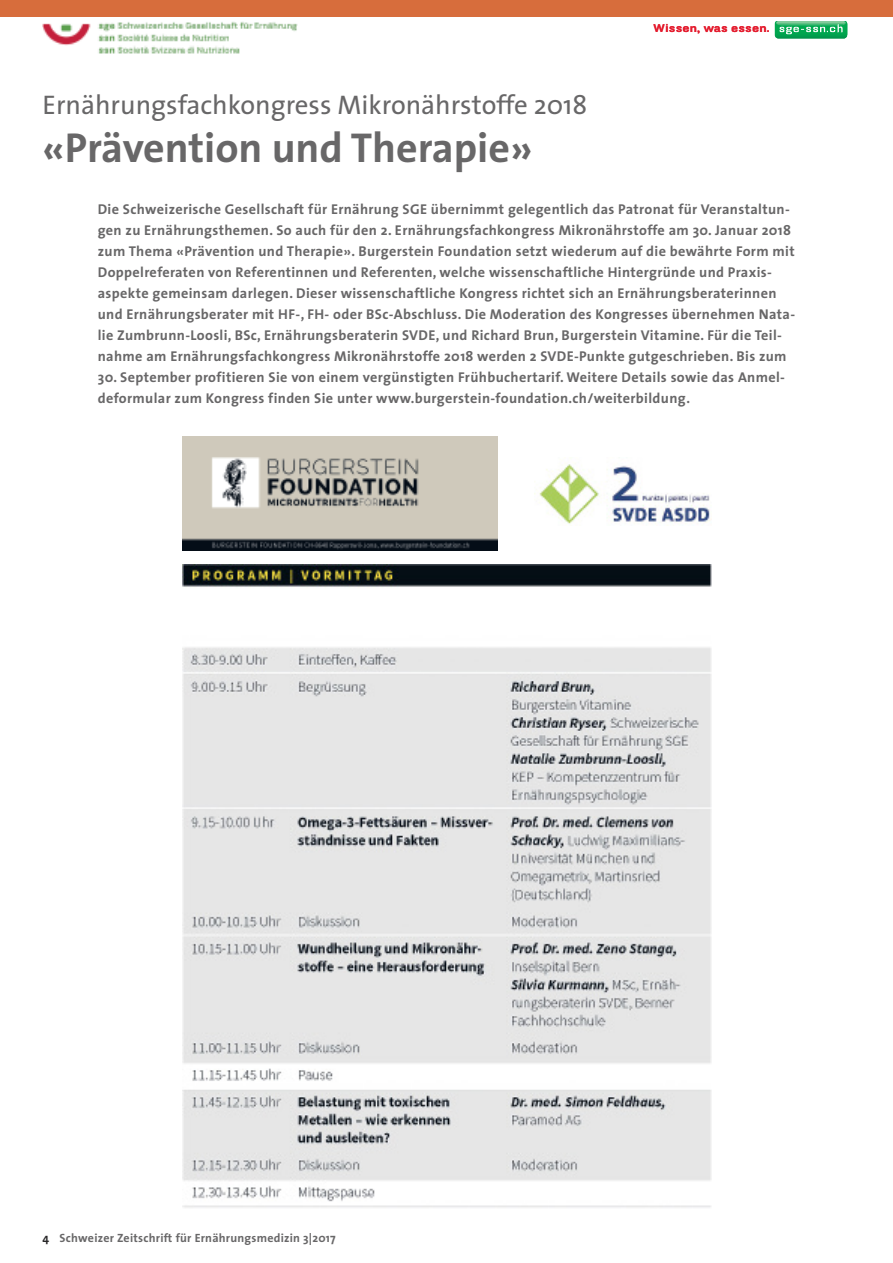
<style>
.page{position:relative;width:893px;height:1263px;background:#fff}
.page>*{position:absolute;margin:0;border:0;box-sizing:border-box;transform-origin:0 0}
.t1{font:700 42px "The Sans";color:#686768}
.t2{font:27px "The Sans";color:#686768}
.t3{font:700 14.25px/21px "The Sans";letter-spacing:.025em;color:#686768}
.t4{font:700 12px "The Sans";letter-spacing:.02em;color:#686768}
.t5{font:900 10.8px "Hydra Text";letter-spacing:.01em;color:#e41d2f}
.s1{color:#fff}
.s2{color:#272627}
</style>
<div class="page">
<div style="left:0;top:0;width:893px;height:17px;background:#d76d3c"></div>
<img style="left:43px;top:22px;width:255px;height:32px">
<svg style="left:775px;top:21px;width:1px;height:17px"></svg>
<img style="left:776px;top:21px;width:71px;height:17px">
<img style="left:182px;top:565px;width:529px;height:643px">
<img style="left:183px;top:437px;width:314px;height:113px">
<img style="left:539px;top:464px;width:172px;height:62px">
<p class="t5" style="left:653px;top:24px;width:192px">Wissen, was essen. <span class="s1">sge-ssn.ch</span></p>
<h2 class="t2" style="left:43px;top:94px;width:546px">Ernährungsfachkongress Mikronährstoffe 2018</h2>
<h1 class="t1" style="left:43px;top:131px;width:491px">«Prävention und Therapie»</h1>
<p class="t3" style="left:98px;top:200px;width:699px">Die Schweizerische Gesellschaft für Ernährung SGE übernimmt gelegentlich das Patronat für Veranstaltun&shy;gen zu Ernährungsthemen. So auch für den 2. Ernährungsfachkongress Mikronährstoffe am 30. Januar 2018 zum Thema «Prävention und Therapie». Burgerstein Foundation setzt wiederum auf die bewährte Form mit Doppelreferaten von Referentinnen und Referenten, welche wissenschaftliche Hintergründe und Praxis&shy;aspekte gemeinsam darlegen. Dieser wissenschaftliche Kongress richtet sich an Ernährungsberaterinnen und Ernährungsberater mit HF-, FH- oder BSc-Abschluss. Die Moderation des Kongresses übernehmen Nata&shy;lie Zumbrunn-Loosli, BSc, Ernährungsberaterin SVDE, und Richard Brun, Burgerstein Vitamine. Für die Teil&shy;nahme am Ernährungsfachkongress Mikronährstoffe 2018 werden 2 SVDE-Punkte gutgeschrieben. Bis zum</p>
<p class="t3" style="left:98px;top:368px;width:689px">30. September profitieren Sie von einem vergünstigten Frühbuchertarif. Weitere Details sowie das Anmel&shy;deformular zum Kongress finden Sie unter www.burgerstein-foundation.ch/weiterbildung.</p>
<p class="t4" style="left:43px;top:1233px;width:295px"><span class="s2">4</span> Schweizer Zeitschrift für Ernährungsmedizin 3|2017</p>
</div>
